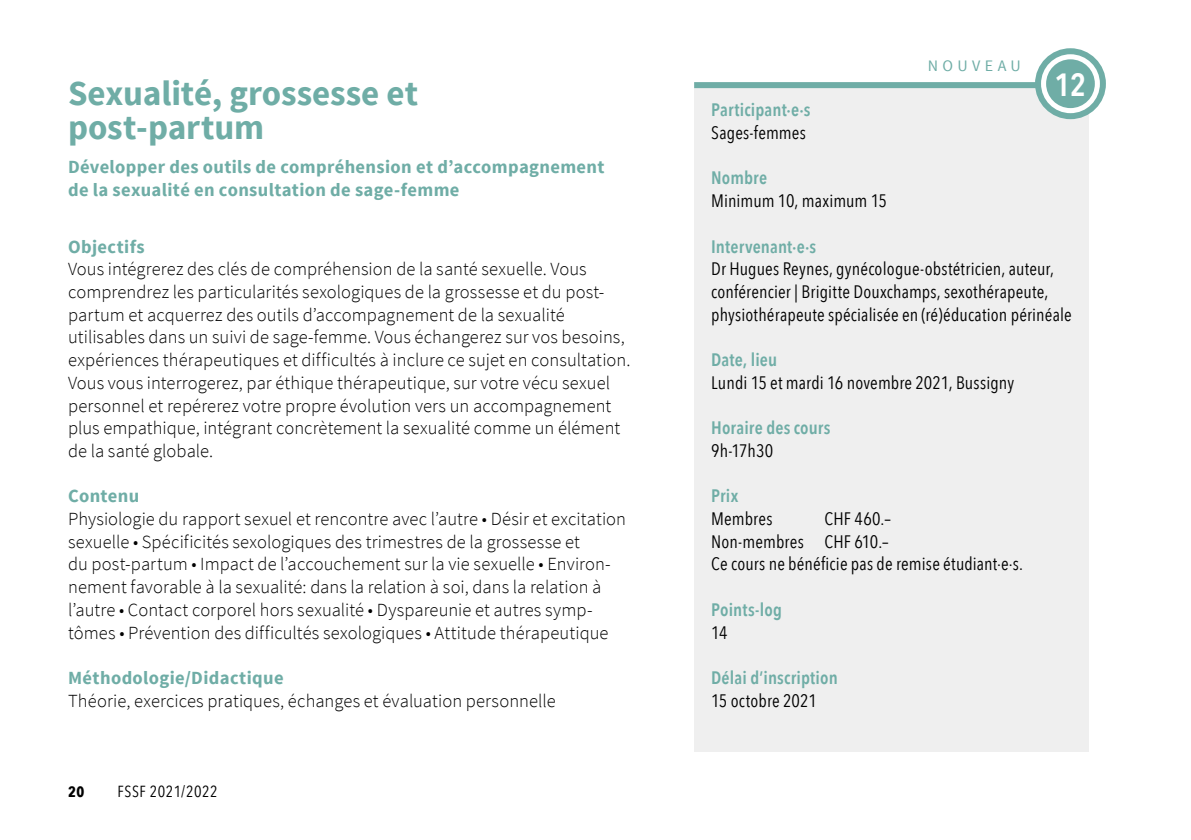
<style>
.page{position:relative;width:1191px;height:840px;background:#fff}
.page>*{position:absolute;margin:0;border:0;box-sizing:border-box;transform-origin:0 0}
.t1{font:700 35px/34px "Source Sans Pro";letter-spacing:-.005em;color:#6fada6}
.t2{font:600 32px "Avenir Next Condensed";color:#fff}
.t3{font:300 18.4px/22.6px "Source Sans Pro";letter-spacing:.005em;color:#000}
.t4{font:700 18.4px/22.6px "Source Sans Pro";letter-spacing:.02em;color:#6fada6}
.t5{font:18px/22.6px "Avenir Next Condensed";letter-spacing:.01em;color:#000}
.t6{font:600 18px "Avenir Next Condensed";letter-spacing:.01em;color:#6fada6}
.t7{font:16px "Avenir Next Condensed";letter-spacing:.03em;color:#000}
.t8{font:16px "Source Sans Pro";letter-spacing:.27em;color:#6fada6}
.t9{font:700 15px "Avenir Next Condensed";color:#000}
</style>
<div class="page">
<div style="left:694px;top:82px;width:395px;height:669px;background:#efefef"></div>
<div style="left:694px;top:82px;width:361px;height:6px;background:#6fada6"></div>
<svg style="left:1038px;top:51px;width:65px;height:65px"></svg>
<div style="left:1035px;top:48px;width:71px;height:71px;border:6px solid #6fada6;border-radius:50%"></div>
<div style="left:1046px;top:59px;width:48px;height:49px;background:#6fada6;border-radius:50%"></div>
<h1 class="t1" style="left:68px;top:78px;width:351px">Sexualité, grossesse et post-partum</h1>
<p class="t4" style="left:68px;top:156px;width:538px">Développer des outils de compréhension et d’accompagnement de la sexualité en consultation de sage-femme</p>
<p class="t4" style="left:68px;top:236px;width:78px">Objectifs</p>
<p class="t3" style="left:68px;top:258px;width:564px">Vous intégrerez des clés de compréhension de la santé sexuelle. Vous comprendrez les particularités sexologiques de la grossesse et du post&shy;partum et acquerrez des outils d’accompagnement de la sexualité utilisables dans un suivi de sage-femme. Vous échangerez sur vos besoins, expériences thérapeutiques et difficultés à inclure ce sujet en consultation.<br>Vous vous interrogerez, par éthique thérapeutique, sur votre vécu sexuel personnel et repérerez votre propre évolution vers un accompagnement plus empathique, intégrant concrètement la sexualité comme un élément de la santé globale.</p>
<p class="t4" style="left:68px;top:485px;width:73px">Contenu</p>
<p class="t3" style="left:68px;top:507px;width:559px">Physiologie du rapport sexuel et rencontre avec l’autre • Désir et excitation sexuelle • Spécificités sexologiques des trimestres de la grossesse et<br>du post-partum • Impact de l’accouchement sur la vie sexuelle • Environ&shy;nement favorable à la sexualité: dans la relation à soi, dans la relation à l’autre • Contact corporel hors sexualité • Dyspareunie et autres symp&shy;tômes • Prévention des difficultés sexologiques • Attitude thérapeutique</p>
<p class="t4" style="left:68px;top:666px;width:217px">Méthodologie/Didactique</p>
<p class="t3" style="left:68px;top:689px;width:489px">Théorie, exercices pratiques, échanges et évaluation personnelle</p>
<p class="t9" style="left:68px;top:782px;width:18px">20</p>
<p class="t7" style="left:117px;top:777px;width:102px">FSSF 2021/2022</p>
<p class="t8" style="left:928px;top:56px;width:94px">NOUVEAU</p>
<h2 class="t2" style="left:1054px;top:57px;width:33px">12</h2>
<p class="t6" style="left:711px;top:94px;width:101px">Participant·e·s</p>
<p class="t5" style="left:711px;top:120px;width:96px">Sages-femmes</p>
<p class="t6" style="left:711px;top:162px;width:57px">Nombre</p>
<p class="t5" style="left:711px;top:188px;width:177px">Minimum 10, maximum 15</p>
<p class="t6" style="left:711px;top:230px;width:106px">Intervenant·e·s</p>
<p class="t5" style="left:711px;top:257px;width:362px">Dr Hugues Reynes, gynécologue-obstétricien, auteur, conférencier | Brigitte Douxchamps, sexothérapeute, physiothérapeute spécialisée en (ré)éducation périnéale</p>
<p class="t6" style="left:711px;top:344px;width:68px">Date, lieu</p>
<p class="t5" style="left:711px;top:370px;width:304px">Lundi 15 et mardi 16 novembre 2021, Bussigny</p>
<p class="t6" style="left:711px;top:412px;width:121px">Horaire des cours</p>
<p class="t5" style="left:711px;top:438px;width:63px">9h-17h30</p>
<p class="t6" style="left:711px;top:480px;width:29px">Prix</p>
<p class="t5" style="left:711px;top:506px;width:63px">Membres</p>
<p class="t5" style="left:711px;top:506px;width:313px;text-indent:113px">CHF 460.–<br>Non-membres CHF 610.–<br>Ce cours ne bénéficie pas de remise étudiant·e·s.</p>
<p class="t6" style="left:711px;top:593px;width:72px">Points-log</p>
<p class="t5" style="left:711px;top:619px;width:18px">14</p>
<p class="t6" style="left:711px;top:661px;width:128px">Délai d’inscription</p>
<p class="t5" style="left:711px;top:687px;width:107px">15 octobre 2021</p>
</div>
